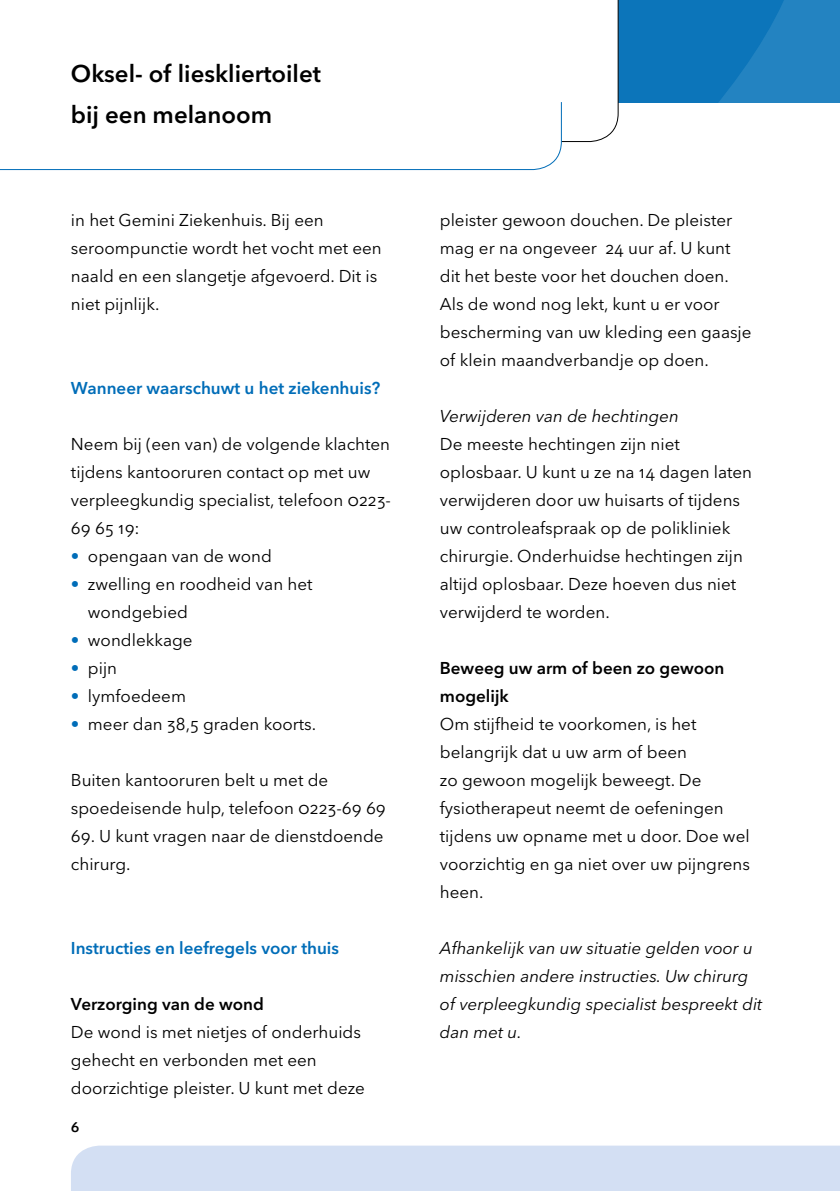
<style>
.page{position:relative;width:840px;height:1191px;background:#fff}
.page>*{position:absolute;margin:0;border:0;box-sizing:border-box;transform-origin:0 0}
.t1{font:600 24px/40px "Avenir Next LT Pro";color:#000}
.t2{font:17px/28px "Avenir Next LT Pro";color:#000}
.t3{font:italic 17px/28px "Avenir Next LT Pro";color:#000}
.t4{font:600 17px "Avenir Next LT Pro";color:#006db8}
.t5{font:600 17px/28px "Avenir Next LT Pro";color:#000}
.t6{font:600 14px "Avenir Next LT Pro";color:#000}
.s1{color:#006db8}
</style>
<div class="page">
<svg style="left:618px;top:0;width:221px;height:102px;background:#147abc"></svg>
<div style="left:71px;top:1145px;width:768px;height:46px;background:#d3dff3"></div>
<svg style="left:0;top:102px;width:562px;height:69px"></svg>
<h1 class="t1" style="left:71px;top:54px;width:251px">Oksel- of lieskliertoilet bij een melanoom</h1>
<p class="t2" style="left:71px;top:206px;width:312px">in het Gemini Ziekenhuis. Bij een seroompunctie wordt het vocht met een naald en een slangetje afgevoerd. Dit is niet pijnlijk.</p>
<p class="t4" style="left:71px;top:378px;width:311px">Wanneer waarschuwt u het ziekenhuis?</p>
<p class="t2" style="left:71px;top:430px;width:321px">Neem bij (een van) de volgende klachten tijdens kantooruren contact op met uw verpleegkundig specialist, telefoon 0223-<br>69 65 19:</p>
<p class="t2" style="left:71px;top:542px;width:202px"><span class="s1">•</span> opengaan van de wond</p>
<p class="t2" style="left:88px;top:570px;width:226px;text-indent:-17px"><span class="s1">•</span> zwelling en roodheid van het wondgebied</p>
<p class="t2" style="left:71px;top:626px;width:123px"><span class="s1">•</span> wondlekkage</p>
<p class="t2" style="left:71px;top:654px;width:48px"><span class="s1">•</span> pijn</p>
<p class="t2" style="left:71px;top:682px;width:117px"><span class="s1">•</span> lymfoedeem</p>
<p class="t2" style="left:71px;top:710px;width:246px"><span class="s1">•</span> meer dan 38,5 graden koorts.</p>
<p class="t2" style="left:71px;top:766px;width:316px">Buiten kantooruren belt u met de spoedeisende hulp, telefoon 0223-69 69</p>
<p class="t2" style="left:71px;top:822px;width:314px">69. U kunt vragen naar de dienstdoende chirurg.</p>
<p class="t4" style="left:71px;top:938px;width:269px">Instructies en leefregels voor thuis</p>
<p class="t5" style="left:71px;top:990px;width:194px">Verzorging van de wond</p>
<p class="t2" style="left:71px;top:1018px;width:295px">De wond is met nietjes of onderhuids gehecht en verbonden met een doorzichtige pleister. U kunt met deze</p>
<p class="t6" style="left:71px;top:1118px;width:10px">6</p>
<p class="t2" style="left:439px;top:206px;width:313px">pleister gewoon douchen. De pleister mag er na ongeveer 24 uur af. U kunt dit het beste voor het douchen doen.<br>Als de wond nog lekt, kunt u er voor bescherming van uw kleding een gaasje of klein maandverbandje op doen.</p>
<p class="t3" style="left:439px;top:402px;width:240px">Verwijderen van de hechtingen</p>
<p class="t2" style="left:439px;top:430px;width:313px">De meeste hechtingen zijn niet oplosbaar. U kunt u ze na 14 dagen laten verwijderen door uw huisarts of tijdens uw controleafspraak op de polikliniek chirurgie. Onderhuidse hechtingen zijn altijd oplosbaar. Deze hoeven dus niet verwijderd te worden.</p>
<p class="t5" style="left:439px;top:654px;width:286px">Beweeg uw arm of been zo gewoon mogelijk</p>
<p class="t2" style="left:439px;top:710px;width:311px">Om stijfheid te voorkomen, is het belangrijk dat u uw arm of been<br>zo gewoon mogelijk beweegt. De fysiotherapeut neemt de oefeningen tijdens uw opname met u door. Doe wel voorzichtig en ga niet over uw pijngrens heen.</p>
<p class="t3" style="left:439px;top:934px;width:324px">Afhankelijk van uw situatie gelden voor u misschien andere instructies. Uw chirurg of verpleegkundig specialist bespreekt dit dan met u.</p>
</div>
